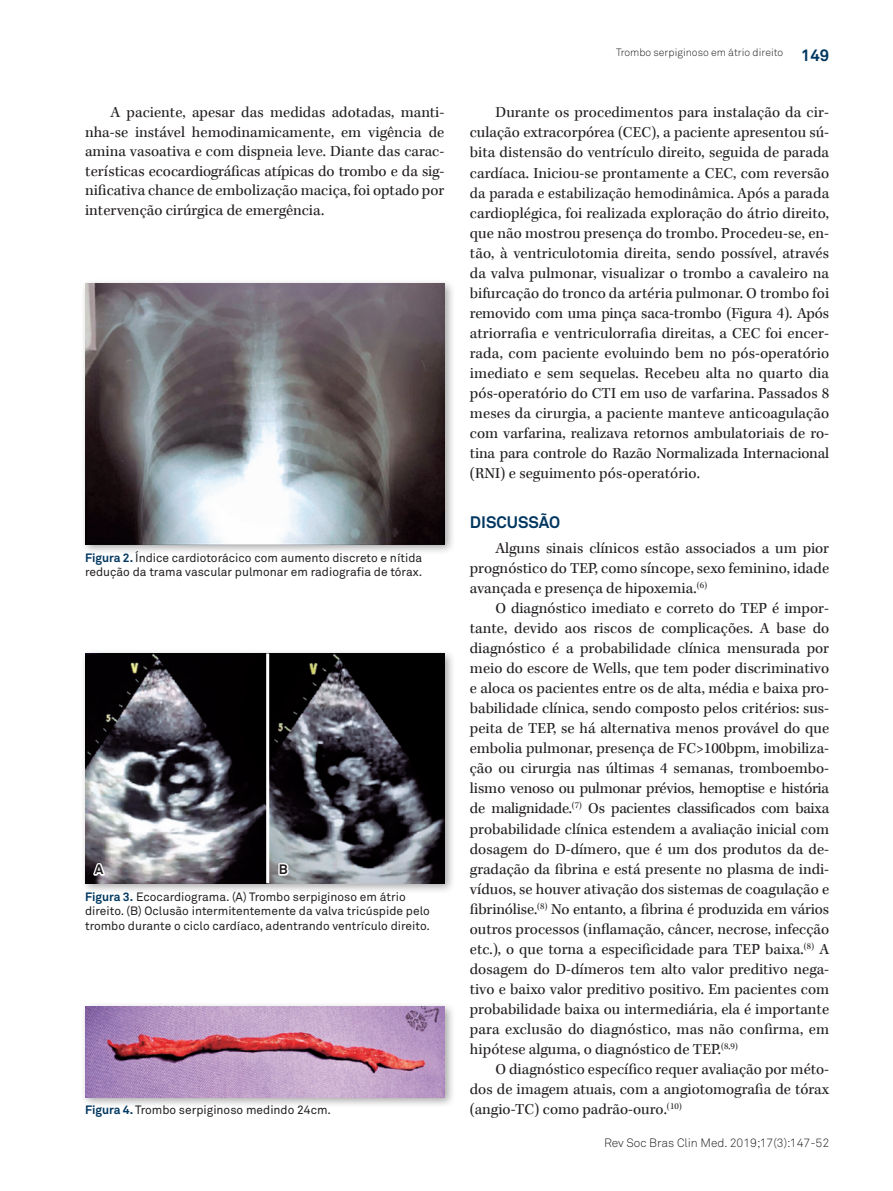
<style>
.page{position:relative;width:893px;height:1191px;background:#fff}
.page>*{position:absolute;margin:0;border:0;box-sizing:border-box;transform-origin:0 0}
.t1{font:700 16.5px "Akkurat Pro";color:#003760}
.t2{font:15.75px/20.1px "Kepler Std";color:#231f20;text-align:justify}
.t3{font:700 13.5px "Akkurat Pro";color:#231f20}
.t4{font:12px/14.2px "Akkurat Pro";color:#231f20}
.t5{font:12px "Akkurat Light Pro";color:#231f20}
.t6{font:10.5px "Akkurat Light Pro";color:#231f20}
.s1{font-weight:700;color:#003760}
</style>
<div class="page">
<div style="left:80px;top:278px;width:376px;height:277px;background:#231f20;opacity:.4"></div>
<img style="left:85px;top:283px;width:359px;height:261px">
<div style="left:80px;top:1001px;width:376px;height:107px;background:#231f20;opacity:.4"></div>
<img style="left:85px;top:1006px;width:359px;height:91px">
<div style="left:80px;top:648px;width:376px;height:246px;background:#231f20;opacity:.4"></div>
<img style="left:85px;top:653px;width:359px;height:230px">
<hr style="left:266px;top:653px;width:3px;height:230px;background:#fff">
<svg style="left:91px;top:857px;width:16px;height:21px"></svg>
<svg style="left:277px;top:860px;width:14px;height:17px"></svg>
<p class="t6" style="left:616px;top:47px;width:169px">Trombo serpiginoso em átrio direito</p>
<p class="t1" style="left:801px;top:45px;width:30px">149</p>
<p class="t2" style="left:85px;top:103px;width:361px;line-height:19.5px;text-indent:26px">A paciente, apesar das medidas adotadas, manti&shy;nha-se instável hemodinamicamente, em vigência de amina vasoativa e com dispneia leve. Diante das carac&shy;terísticas ecocardiográficas atípicas do trombo e da sig&shy;nificativa chance de embolização maciça, foi optado por intervenção cirúrgica de emergência.</p>
<p class="t2" style="left:470px;top:103px;width:361px;text-indent:26px">Durante os procedimentos para instalação da cir&shy;culação extracorpórea (CEC), a paciente apresentou sú&shy;bita distensão do ventrículo direito, seguida de parada cardíaca. Iniciou-se prontamente a CEC, com reversão da parada e estabilização hemodinâmica. Após a parada cardioplégica, foi realizada exploração do átrio direito, que não mostrou presença do trombo. Procedeu-se, en&shy;tão, à ventriculotomia direita, sendo possível, através da valva pulmonar, visualizar o trombo a cavaleiro na bifurcação do tronco da artéria pulmonar. O trombo foi removido com uma pinça saca-trombo (Figura 4). Após atriorrafia e ventriculorrafia direitas, a CEC foi encer&shy;rada, com paciente evoluindo bem no pós-operatório imediato e sem sequelas. Recebeu alta no quarto dia pós-operatório do CTI em uso de varfarina. Passados 8 meses da cirurgia, a paciente manteve anticoagulação com varfarina, realizava retornos ambulatoriais de ro&shy;tina para controle do Razão Normalizada Internacional (RNI) e seguimento pós-operatório.</p>
<p class="t1" style="left:470px;top:512px;width:92px">DISCUSSÃO</p>
<p class="t2" style="left:470px;top:538px;width:361px;text-indent:26px">Alguns sinais clínicos estão associados a um pior prognóstico do TEP, como síncope, sexo feminino, idade avançada e presença de hipoxemia.<sup>(6)</sup></p>
<p class="t2" style="left:470px;top:598px;width:361px;text-indent:26px">O diagnóstico imediato e correto do TEP é impor&shy;tante, devido aos riscos de complicações. A base do diagnóstico é a probabilidade clínica mensurada por meio do escore de Wells, que tem poder discriminativo e aloca os pacientes entre os de alta, média e baixa pro&shy;babilidade clínica, sendo composto pelos critérios: sus&shy;peita de TEP, se há alternativa menos provável do que embolia pulmonar, presença de FC&gt;100bpm, imobiliza&shy;ção ou cirurgia nas últimas 4 semanas, tromboembo&shy;lismo venoso ou pulmonar prévios, hemoptise e história de malignidade.<sup>(7)</sup> Os pacientes classificados com baixa probabilidade clínica estendem a avaliação inicial com dosagem do D-dímero, que é um dos produtos da de&shy;gradação da fibrina e está presente no plasma de indi&shy;víduos, se houver ativação dos sistemas de coagulação e fibrinólise.<sup>(8)</sup> No entanto, a fibrina é produzida em vários outros processos (inflamação, câncer, necrose, infecção etc.), o que torna a especificidade para TEP baixa.<sup>(8)</sup> A dosagem do D-dímeros tem alto valor preditivo nega&shy;tivo e baixo valor preditivo positivo. Em pacientes com probabilidade baixa ou intermediária, ela é importante para exclusão do diagnóstico, mas não confirma, em hipótese alguma, o diagnóstico de TEP.<sup>(8,9)</sup></p>
<p class="t2" style="left:470px;top:1060px;width:361px;text-indent:26px">O diagnóstico específico requer avaliação por méto&shy;dos de imagem atuais, com a angiotomografia de tórax (angio-TC) como padrão-ouro.<sup>(10)</sup></p>
<p class="t4" style="left:85px;top:551px;width:339px"><span class="s1">Figura 2.</span> Índice cardiotorácico com aumento discreto e nítida redução da trama vascular pulmonar em radiografia de tórax.</p>
<p class="t3" style="left:95px;top:861px;width:10px">A</p>
<p class="t3" style="left:279px;top:861px;width:10px">B</p>
<p class="t4" style="left:85px;top:890px;width:346px"><span class="s1">Figura 3.</span> Ecocardiograma. (A) Trombo serpiginoso em átrio direito. (B) Oclusão intermitentemente da valva tricúspide pelo trombo durante o ciclo cardíaco, adentrando ventrículo direito.</p>
<p class="t4" style="left:85px;top:1103px;width:248px"><span class="s1">Figura 4.</span> Trombo serpiginoso medindo 24cm.</p>
<p class="t5" style="left:604px;top:1135px;width:227px">Rev Soc Bras Clin Med. 2019;17(3):147-52</p>
</div>
